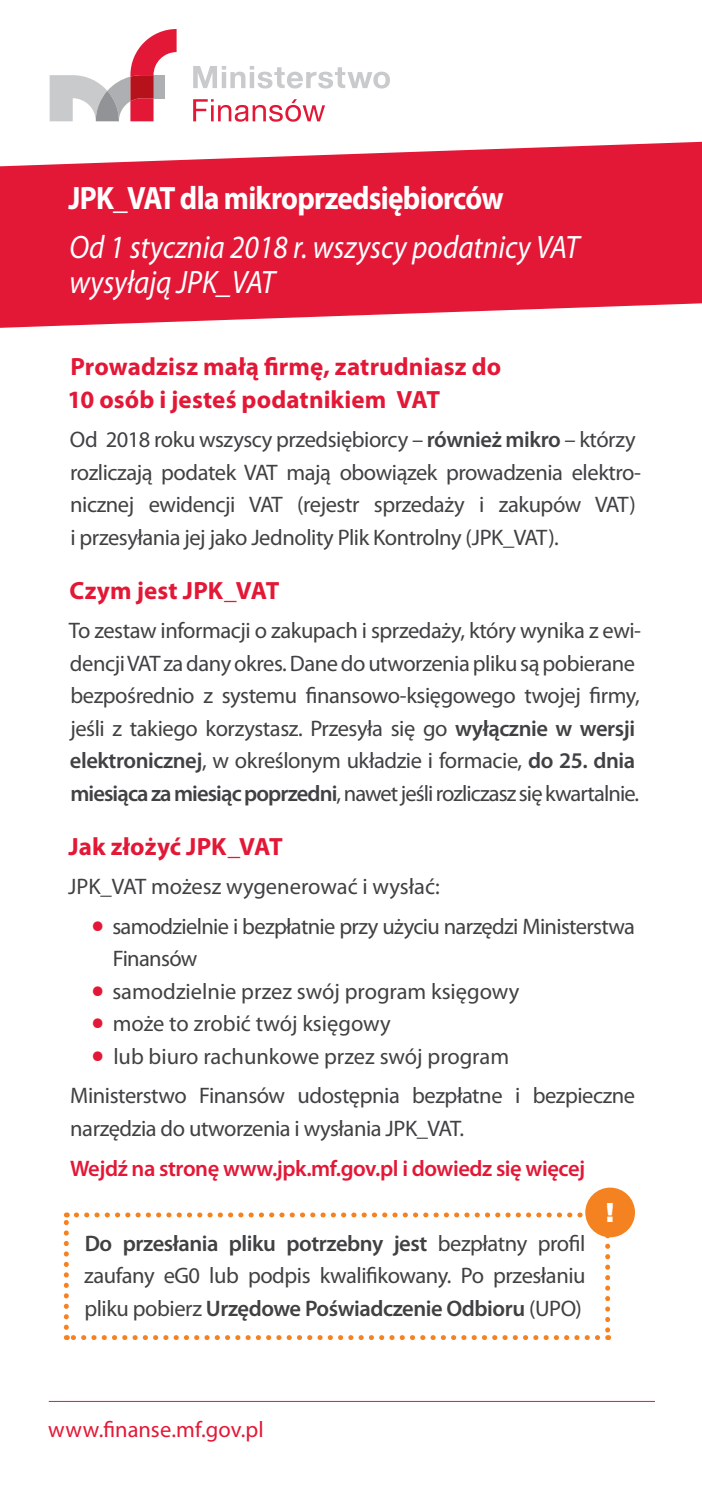
<style>
.page{position:relative;width:702px;height:1489px;background:#fff}
.page>*{position:absolute;margin:0;border:0;box-sizing:border-box;transform-origin:0 0}
.t1{font:700 35px "Minion Pro";color:#e31837}
.t2{font:italic 32.5px "Myriad Pro";color:#fff;scale:.9 1}
.t3{font:700 32.5px "Myriad Pro";letter-spacing:-.025em;color:#fff;scale:.9 1}
.Tytul_rozdzialu{font:700 25px/32.5px "Myriad Pro";letter-spacing:.005em;color:#e31837}
.Text_glowny{font:22.5px/32.5px "Myriad Pro";letter-spacing:-.02em;color:#414042}
.Text_glowny-2{font:22.5px "Myriad Pro";color:#414042}
.Uwaga{font:22.5px/32.5px "Myriad Pro";letter-spacing:-.02em;color:#414042}
.Text_glowny-3{font:600 22.5px "Myriad Pro";letter-spacing:-.02em;color:#e31837}
.Uwaga-2{font:600 22.5px "Myriad Pro";letter-spacing:-.02em;color:#414042}
.przypis{font:22.5px "Myriad Pro";letter-spacing:.005em;color:#e31837}
.s1{font-weight:600}
</style>
<div class="page">
<svg style="left:0;top:142px;width:702px;height:186px;background:#e63651"></svg>
<div style="left:586px;top:1188px;width:47px;height:47px;background:#f58220;border-radius:50%"></div>
<div style="left:585px;top:1187px;width:50px;height:50px;border:3px solid #f58220;border-radius:50%"></div>
<hr style="left:49px;top:1400px;width:606px;height:1px;background:#e31837">
<svg style="left:50px;top:29px;width:127px;height:92px"></svg>
<svg style="left:193px;top:99px;width:132px;height:23px"></svg>
<svg style="left:193px;top:66px;width:197px;height:22px"></svg>
<svg style="left:64px;top:1202px;width:549px;height:137px"></svg>
<p class="t3" style="left:68px;top:176px;width:485px">JPK_VAT dla mikroprzedsiębiorców</p>
<p class="t2" style="left:69px;top:227px;width:568px">Od 1 stycznia 2018 .r wszyscy podatnicy VAT</p>
<p class="t2" style="left:69px;top:262px;width:230px">wysyłają JPK_VAT</p>
<p class="Tytul_rozdzialu" style="left:68px;top:349px;width:435px">Prowadzisz małą firmę, zatrudniasz do<br>10 osób i jesteś podatnikiem VAT</p>
<p class="Text_glowny" style="left:70px;top:423px;width:567px">Od 2018 roku wszyscy przedsiębiorcy – <span class="s1">również mikro</span> – którzy</p>
<p class="Text_glowny" style="left:70px;top:455px;width:572px">rozliczają podatek VAT mają obowiązek prowadzenia elektro-</p>
<p class="Text_glowny" style="left:70px;top:488px;width:65px">nicznej</p>
<p class="Text_glowny" style="left:149px;top:488px;width:88px">ewidencji</p>
<p class="Text_glowny" style="left:249px;top:488px;width:35px">VAT</p>
<p class="Text_glowny" style="left:297px;top:488px;width:64px">(rejestr</p>
<p class="Text_glowny" style="left:374px;top:488px;width:92px">sprzedaży</p>
<p class="Text_glowny" style="left:479px;top:488px;width:7px">i</p>
<p class="Text_glowny" style="left:499px;top:488px;width:84px">zakupów</p>
<p class="Text_glowny" style="left:595px;top:488px;width:42px">VAT(</p>
<p class="Text_glowny" style="left:70px;top:520px;width:490px">i przesyłania jej jako Jednolity Plik Kontrolny (JPK_VAT .(</p>
<p class="Tytul_rozdzialu" style="left:69px;top:573px;width:211px">Czym jest JPK_VAT</p>
<p class="Text_glowny" style="left:69px;top:614px;width:573px">To zestaw informacji o zakupach i sprzedaży, który wynika z ewi-</p>
<p class="Text_glowny" style="left:70px;top:646px;width:566px">dencjiVATzadanyokres.Danedoutworzeniaplikusąpobierane</p>
<p class="Text_glowny" style="left:70px;top:679px;width:571px">bezpośrednio z systemu finansowo-księgowego twojej firmy, jeśli z takiego korzystasz. Przesyła się go <span class="s1">wyłącznie w wersji elektronicznej</span> w, określonym układzie i formacie, <span class="s1">do 25. dnia miesiącazamiesiącpoprzedni</span>,nawetjeślirozliczaszsiękwartalnie.</p>
<p class="Tytul_rozdzialu" style="left:69px;top:829px;width:216px">Jak złożyć JPK_VAT</p>
<p class="Text_glowny-2" style="left:68px;top:872px;width:373px">JPK_VAT możesz wygenerować i wysłać:</p>
<p class="Text_glowny" style="left:112px;top:909px;width:524px">samodzielnie i bezpłatnie przy użyciu narzędzi Ministerstwa</p>
<p class="t1" style="left:91px;top:897px;width:15px">•</p>
<p class="t1" style="left:91px;top:962px;width:15px">•</p>
<p class="t1" style="left:91px;top:995px;width:15px">•</p>
<p class="t1" style="left:91px;top:1027px;width:15px">•</p>
<p class="Text_glowny" style="left:113px;top:942px;width:86px">Finansów</p>
<p class="Text_glowny-2" style="left:112px;top:977px;width:408px">samodzielnie przez swój program księgowy</p>
<p class="Text_glowny-2" style="left:113px;top:1009px;width:279px">może to zrobić twój księgowy</p>
<p class="Text_glowny-2" style="left:113px;top:1042px;width:397px">lub biuro rachunkowe przez swój program</p>
<p class="Text_glowny" style="left:297px;top:1079px;width:104px">udostępnia</p>
<p class="Text_glowny" style="left:412px;top:1079px;width:92px">bezpłatne</p>
<p class="Text_glowny" style="left:532px;top:1079px;width:104px">bezpieczne</p>
<p class="Text_glowny" style="left:199px;top:1079px;width:87px">Finansów</p>
<p class="Text_glowny" style="left:70px;top:1079px;width:395px">Ministerstwo<br>narzędzia do utworzenia i wysłania JPK_VAT.</p>
<p class="Text_glowny-3" style="left:70px;top:1153px;width:516px">Wejdź na stronę www.jpk.mf.gov.pl i dowiedz się więcej</p>
<p class="Text_glowny" style="left:515px;top:1079px;width:7px">i</p>
<p class="Uwaga" style="left:538px;top:1226px;width:49px">profil</p>
<p class="Uwaga-2" style="left:123px;top:1228px;width:97px">przesłania</p>
<p class="Uwaga-2" style="left:229px;top:1228px;width:49px">pliku</p>
<p class="Uwaga-2" style="left:286px;top:1228px;width:98px">potrzebny</p>
<p class="Uwaga" style="left:438px;top:1226px;width:91px">bezpłatny</p>
<p class="Uwaga-2" style="left:393px;top:1228px;width:35px">jest</p>
<p class="Uwaga" style="left:84px;top:1226px;width:503px"><span class="s1">Do<br></span>zaufany eG0 lub podpis kwalifikowany. Po przesłaniu pliku pobierz <span class="s1">Urzędowe Poświadczenie Odbioru</span> (UPO(</p>
<p class="przypis" style="left:48px;top:1415px;width:217px">www.finanse.mf.gov.pl</p>
</div>
